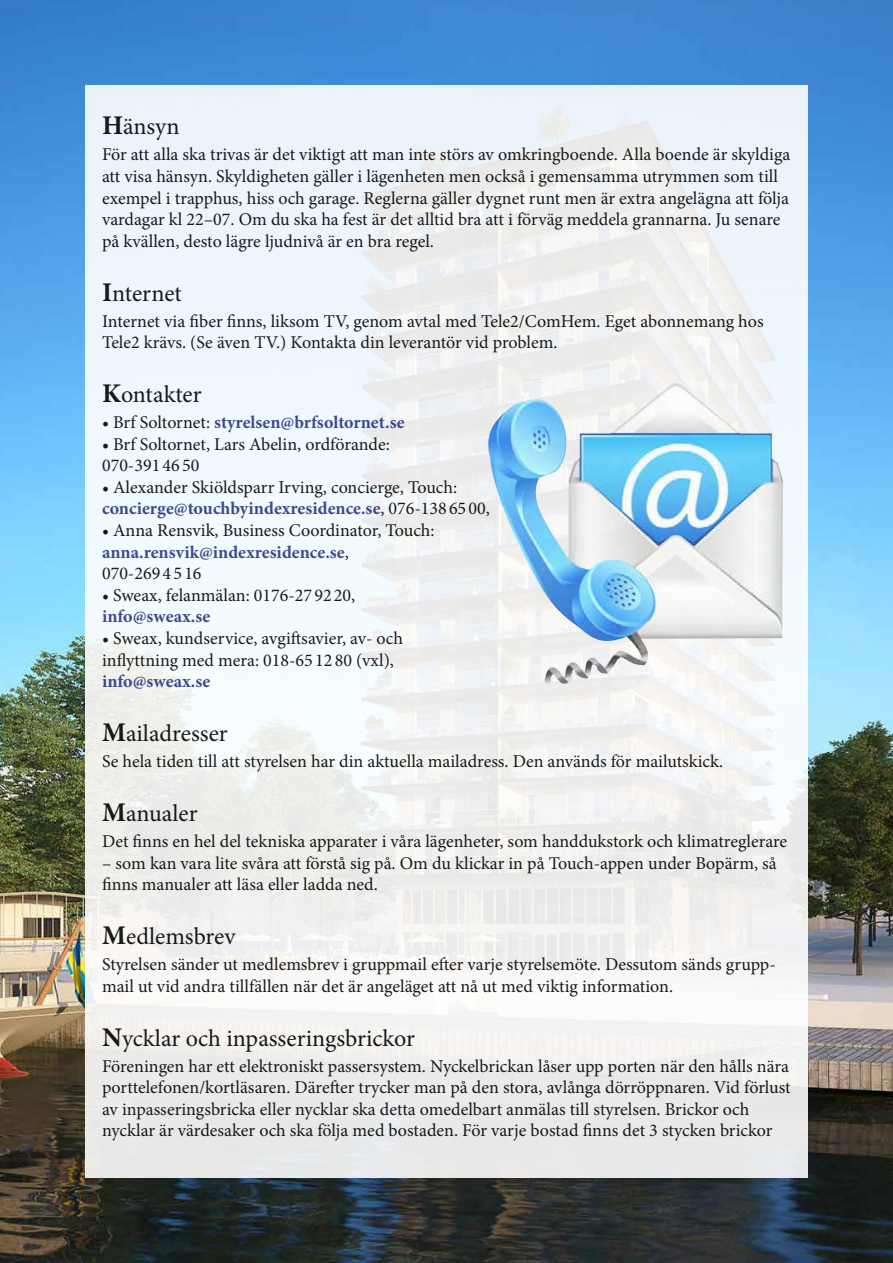
<style>
.page{position:relative;width:893px;height:1263px;background:#fff}
.page>*{position:absolute;margin:0;border:0;box-sizing:border-box;transform-origin:0 0}
.t1{font:24px "Minion Pro";color:#000}
.t2{font:18px/21.6px "Minion Pro";color:#000}
.t3{font:700 18px "Minion Pro";color:#283583}
.s1{font-weight:700;font-size:27px}
.s2{font-weight:400;color:#000}
.s3{font-weight:700;color:#283583}
</style>
<div class="page">
<img style="left:0;top:0;width:893px;height:1263px">
<div style="left:85px;top:85px;width:723px;height:1093px;background:#eef3f3"></div>
<img style="left:483px;top:383px;width:300px;height:301px">
<h1 class="t1" style="left:102px;top:111px;width:79px"><span class="s1">H</span>änsyn</h1>
<p class="t2" style="left:102px;top:144px;width:690px">För att alla ska trivas är det viktigt att man inte störs av omkringboende. Alla boende är skyldiga att visa hänsyn. Skyldigheten gäller i lägenheten men också i gemensamma utrymmen som till exempel i trapphus, hiss och garage. Reglerna gäller dygnet runt men är extra angelägna att följa vardagar kl 22–07. Om du ska ha fest är det alltid bra att i förväg meddela grannarna. Ju senare på kvällen, desto lägre ljudnivå är en bra regel.</p>
<h1 class="t1" style="left:102px;top:277px;width:81px"><span class="s1">I</span>nternet</h1>
<p class="t2" style="left:102px;top:310px;width:663px">Internet via fiber finns, liksom TV, genom avtal med Tele2/ComHem. Eget abonnemang hos<br>Tele2 krävs. (Se även TV.) Kontakta din leverantör vid problem.</p>
<h1 class="t1" style="left:102px;top:378px;width:101px"><span class="s1">K</span>ontakter</h1>
<p class="t3" style="left:102px;top:410px;width:304px"><span class="s2">• Brf Soltornet:</span> styrelsen@brfsoltornet.se</p>
<p class="t2" style="left:102px;top:433px;width:289px">• Brf Soltornet, Lars Abelin, ordförande:<br>070-391 46 50</p>
<p class="t2" style="left:102px;top:476px;width:389px">• Alexander Skiöldsparr Irving, concierge, Touch: <span class="s3">concierge@touchbyindexresidence.se</span>, 076-138 65 00,</p>
<p class="t2" style="left:102px;top:520px;width:334px">• Anna Rensvik, Business Coordinator, Touch: <span class="s3">anna.rensvik@indexresidence.se</span>,<br>070-269 4 5 16</p>
<p class="t2" style="left:102px;top:584px;width:255px">• Sweax, felanmälan: 0176-27 92 20,</p>
<p class="t3" style="left:102px;top:604px;width:110px">info@sweax.se</p>
<p class="t2" style="left:102px;top:628px;width:302px">• Sweax, kundservice, avgiftsavier, av- och inflyttning med mera: 018-65 12 80 (vxl),</p>
<p class="t3" style="left:102px;top:669px;width:110px">info@sweax.se</p>
<h1 class="t1" style="left:102px;top:717px;width:127px"><span class="s1">M</span>ailadresser</h1>
<p class="t2" style="left:102px;top:751px;width:623px">Se hela tiden till att styrelsen har din aktuella mailadress. Den används för mailutskick.</p>
<h1 class="t1" style="left:102px;top:797px;width:97px"><span class="s1">M</span>anualer</h1>
<p class="t2" style="left:102px;top:830px;width:687px">Det finns en hel del tekniska apparater i våra lägenheter, som handdukstork och klimatreglerare</p>
<p class="t2" style="left:102px;top:852px;width:676px">– som kan vara lite svåra att förstå sig på. Om du klickar in på Touch-appen under Bopärm, så finns manualer att läsa eller ladda ned.</p>
<h1 class="t1" style="left:102px;top:920px;width:135px"><span class="s1">M</span>edlemsbrev</h1>
<p class="t2" style="left:102px;top:953px;width:675px">Styrelsen sänder ut medlemsbrev i gruppmail efter varje styrelsemöte. Dessutom sänds grupp&shy;mail ut vid andra tillfällen när det är angeläget att nå ut med viktig information.</p>
<h1 class="t1" style="left:102px;top:1022px;width:315px"><span class="s1">N</span>ycklar och inpasseringsbrickor</h1>
<p class="t2" style="left:102px;top:1055px;width:690px">Föreningen har ett elektroniskt passersystem. Nyckelbrickan låser upp porten när den hålls nära porttelefonen/kortläsaren. Därefter trycker man på den stora, avlånga dörröppnaren. Vid förlust av inpasseringsbricka eller nycklar ska detta omedelbart anmälas till styrelsen. Brickor och nycklar är värdesaker och ska följa med bostaden. För varje bostad finns det 3 stycken brickor</p>
</div>
